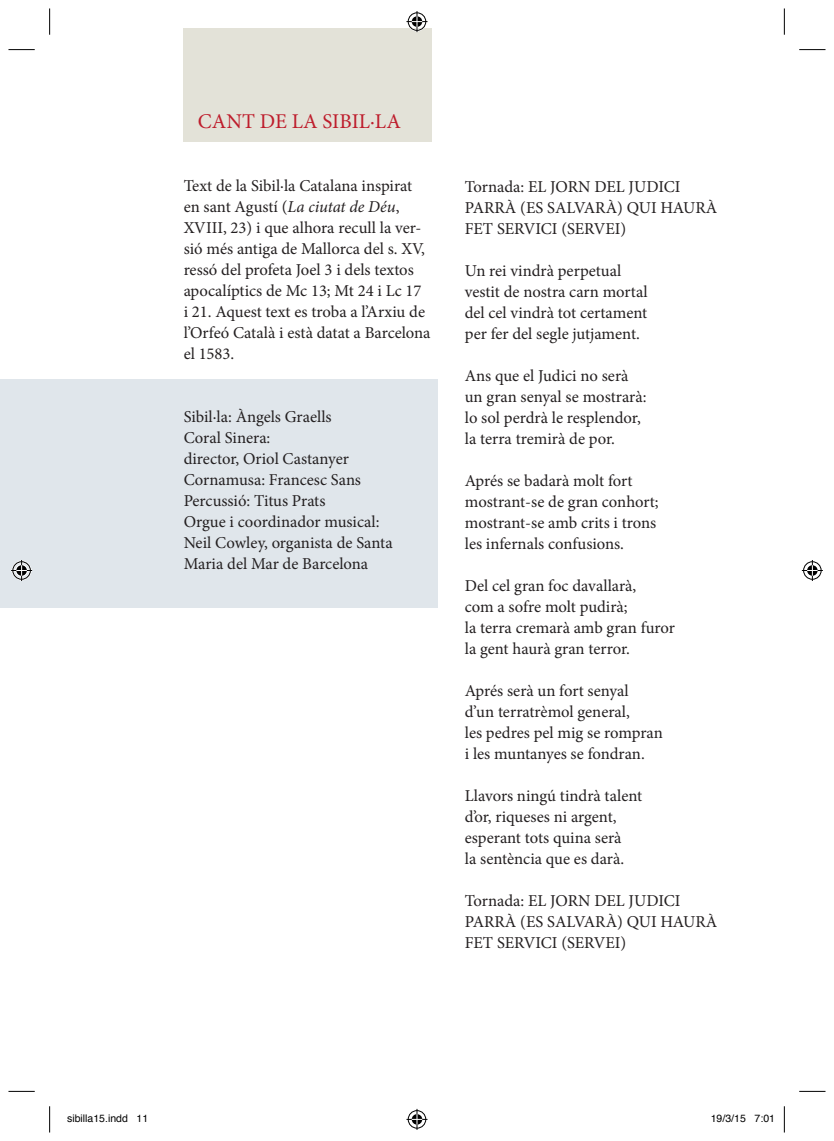
<style>
.page{position:relative;width:834px;height:1141px;background:#fff}
.page>*{position:absolute;margin:0;border:0;box-sizing:border-box;transform-origin:0 0}
.t1{font:21px "Minion Pro";color:#be1d2c}
.t2{font:16.62px/21px "Minion Pro";color:#231f20}
.t3{font:10.5px "Helvetica";color:#000}
.s1{font-style:italic}
</style>
<div class="page">
<div style="left:184px;top:29px;width:248px;height:113px;background:#e3e2d8"></div>
<div style="left:0;top:379px;width:438px;height:229px;background:#e0e6eb"></div>
<svg style="left:8px;top:49px;width:27px;height:1px"></svg>
<svg style="left:799px;top:49px;width:26px;height:1px"></svg>
<svg style="left:8px;top:1091px;width:27px;height:1px"></svg>
<svg style="left:799px;top:1091px;width:26px;height:1px"></svg>
<svg style="left:49px;top:8px;width:1px;height:27px"></svg>
<svg style="left:49px;top:1106px;width:1px;height:26px"></svg>
<svg style="left:783px;top:8px;width:1px;height:27px"></svg>
<svg style="left:783px;top:1106px;width:1px;height:26px"></svg>
<svg style="left:406px;top:11px;width:21px;height:21px"></svg>
<svg style="left:406px;top:1109px;width:21px;height:21px"></svg>
<svg style="left:11px;top:560px;width:21px;height:21px"></svg>
<svg style="left:801px;top:560px;width:21px;height:21px"></svg>
<p class="t1" style="left:198px;top:107px;width:204px">CANT DE LA SIBIL·LA</p>
<p class="t2" style="left:184px;top:175px;width:248px">Text de la Sibil·la Catalana inspirat en sant Agustí (<span class="s1">La ciutat de Déu</span>,<br>XVIII, 23) i que alhora recull la ver&shy;sió més antiga de Mallorca del s. XV, ressó del profeta Joel 3 i dels textos apocalíptics de Mc 13; Mt 24 i Lc 17<br>i 21. Aquest text es troba a l’Arxiu de l’Orfeó Català i està datat a Barcelona el 1583.</p>
<p class="t2" style="left:184px;top:406px;width:210px">Sibil·la: Àngels Graells<br>Coral Sinera:<br>director, Oriol Castanyer<br>Cornamusa: Francesc Sans<br>Percussió: Titus Prats<br>Orgue i coordinador musical:<br>Neil Cowley, organista de Santa<br>Maria del Mar de Barcelona</p>
<p class="t2" style="left:464px;top:176px;width:254px">Tornada: EL JORN DEL JUDICI<br>PARRÀ (ES SALVARÀ) QUI HAURÀ<br>FET SERVICI (SERVEI)</p>
<p class="t2" style="left:464px;top:260px;width:184px">Un rei vindrà perpetual vestit de nostra carn mortal del cel vindrà tot certament per fer del segle jutjament.</p>
<p class="t2" style="left:464px;top:365px;width:183px">Ans que el Judici no serà un gran senyal se mostrarà: lo sol perdrà le resplendor, la terra tremirà de por.</p>
<p class="t2" style="left:464px;top:470px;width:195px">Aprés se badarà molt fort mostrant-se de gran conhort; mostrant-se amb crits i trons les infernals confusions.</p>
<p class="t2" style="left:464px;top:575px;width:211px">Del cel gran foc davallarà,<br>com a sofre molt pudirà;<br>la terra cremarà amb gran furor la gent haurà gran terror.</p>
<p class="t2" style="left:464px;top:680px;width:199px">Aprés serà un fort senyal<br>d’un terratrèmol general,<br>les pedres pel mig se rompran i les muntanyes se fondran.</p>
<p class="t2" style="left:464px;top:785px;width:179px">Llavors ningú tindrà talent d’or, riqueses ni argent, esperant tots quina serà<br>la sentència que es darà.</p>
<p class="t2" style="left:464px;top:890px;width:254px">Tornada: EL JORN DEL JUDICI<br>PARRÀ (ES SALVARÀ) QUI HAURÀ<br>FET SERVICI (SERVEI)</p>
<p class="t3" style="left:67px;top:1110px;width:83px">sibilla15.indd 11</p>
<p class="t3" style="left:710px;top:1110px;width:66px">19/3/15 7:01</p>
</div>
